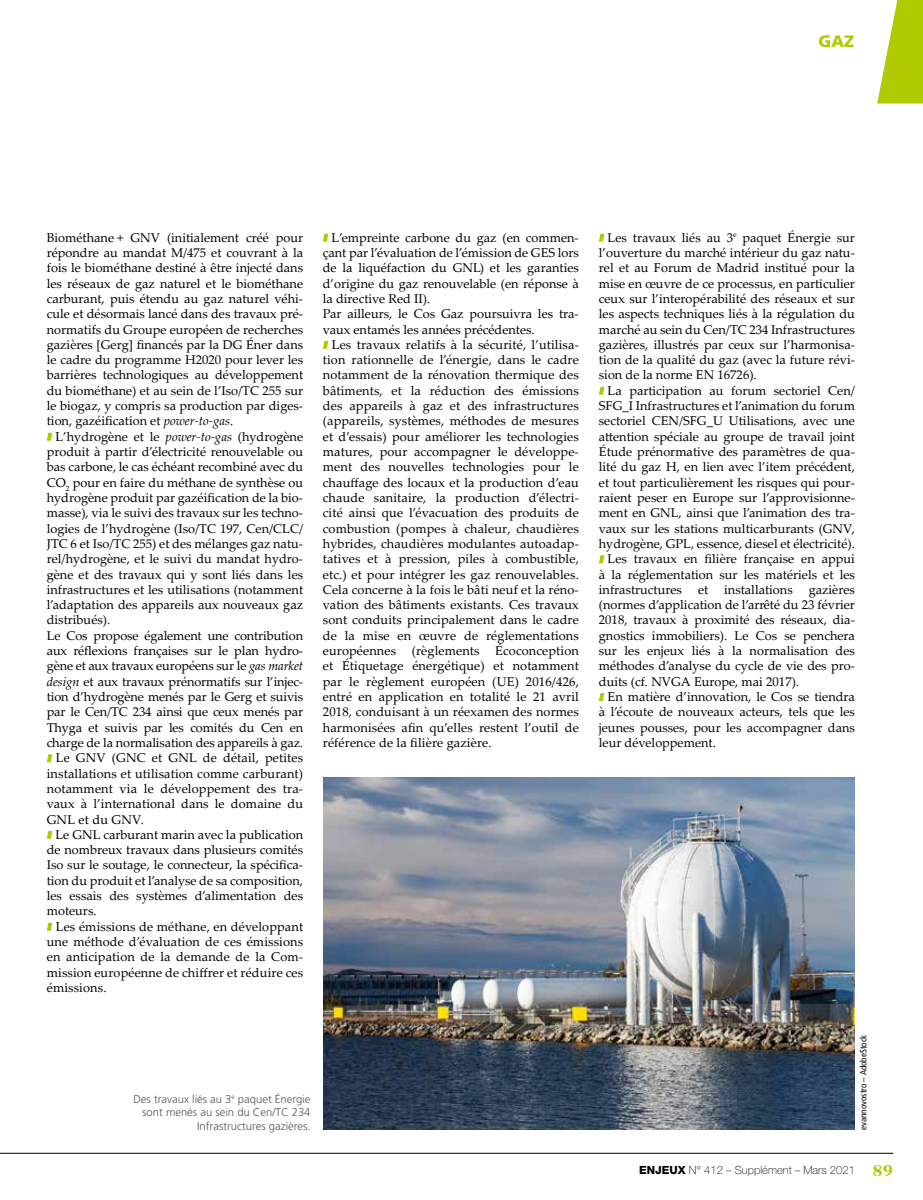
<style>
.page{position:relative;width:923px;height:1200px;background:#fff}
.page>*{position:absolute;margin:0;border:0;box-sizing:border-box;transform-origin:0 0}
.t1{font:900 16.5px "Frutiger";color:#afca00}
.t2{font:12.75px/15.3px "Palatino Linotype";color:#000;text-align:justify}
.t3{font:300 11.25px/13.5px "Frutiger";color:#565655;text-align:right}
.t4{font:100 11.25px "Helvetica Neue";color:#000}
.t5{font:condensed 9px "Frutiger";color:#000}
.s1{font-style:italic}
.s2{font-weight:800}
.s3{font-family:"Fairfield LH";font-weight:800;font-size:16.5px;color:#afca00}
</style>
<div class="page">
<svg style="left:877px;top:0;width:46px;height:103px"></svg>
<hr style="left:0;top:1152px;width:893px;height:1px;background:#000">
<svg style="left:323px;top:234px;width:5px;height:7px"></svg>
<svg style="left:323px;top:341px;width:5px;height:8px"></svg>
<svg style="left:47px;top:432px;width:5px;height:8px"></svg>
<svg style="left:47px;top:754px;width:5px;height:8px"></svg>
<svg style="left:47px;top:830px;width:5px;height:8px"></svg>
<svg style="left:47px;top:922px;width:5px;height:8px"></svg>
<svg style="left:599px;top:234px;width:5px;height:7px"></svg>
<svg style="left:599px;top:387px;width:5px;height:7px"></svg>
<svg style="left:599px;top:555px;width:5px;height:8px"></svg>
<svg style="left:599px;top:693px;width:5px;height:7px"></svg>
<img style="left:323px;top:777px;width:531px;height:352px">
<p class="t1" style="left:818px;top:31px;width:37px">GAZ</p>
<p class="t2" style="left:47px;top:229px;width:258px">Biométhane + GNV (initialement créé pour répondre au mandat M/475 et couvrant à la fois le biométhane destiné à être injecté dans les réseaux de gaz naturel et le biométhane carburant, puis étendu au gaz naturel véhi&shy;cule et désormais lancé dans des travaux pré&shy;normatifs du Groupe européen de recherches gazières [Gerg] financés par la DG Éner dans le cadre du programme H2020 pour lever les barrières technologiques au développement du biométhane) et au sein de l’Iso/TC 255 sur le biogaz, y compris sa production par diges&shy;tion, gazéification et <span class="s1">power-to-gas</span>.</p>
<p class="t2" style="left:56px;top:428px;width:249px">L’hydrogène et le <span class="s1">power-to-gas</span> (hydrogène</p>
<p class="t2" style="left:47px;top:443px;width:258px">produit à partir d’électricité renouvelable ou</p>
<p class="t2" style="left:47px;top:458px;width:258px">bas carbone, le cas échéant recombiné avec du</p>
<p class="t2" style="left:47px;top:474px;width:258px">CO<sub>2</sub> pour en faire du méthane de synthèse ou</p>
<p class="t2" style="left:47px;top:489px;width:258px">hydrogène produit par gazéification de la bio-</p>
<p class="t2" style="left:47px;top:504px;width:258px">masse), via le suivi des travaux sur les techno-</p>
<p class="t2" style="left:47px;top:520px;width:258px">logies de l’hydrogène (Iso/TC 197, Cen/CLC/</p>
<p class="t2" style="left:47px;top:535px;width:258px">JTC 6 et Iso/TC 255) et des mélanges gaz natu-</p>
<p class="t2" style="left:47px;top:550px;width:258px">rel/hydrogène, et le suivi du mandat hydro-</p>
<p class="t2" style="left:47px;top:566px;width:258px">gène et des travaux qui y sont liés dans les</p>
<p class="t2" style="left:47px;top:581px;width:258px">infrastructures et les utilisations (notamment</p>
<p class="t2" style="left:47px;top:596px;width:258px">l’adaptation des appareils aux nouveaux gaz</p>
<p class="t2" style="left:47px;top:611px;width:65px">distribués).</p>
<p class="t2" style="left:47px;top:627px;width:258px">Le Cos propose également une contribution</p>
<p class="t2" style="left:47px;top:642px;width:258px">aux réflexions françaises sur le plan hydro-</p>
<p class="t2" style="left:47px;top:657px;width:258px">gène et aux travaux européens sur le <span class="s1">gas market</span></p>
<p class="t2" style="left:47px;top:673px;width:258px"><span class="s1">design</span> et aux travaux prénormatifs sur l’injec-</p>
<p class="t2" style="left:47px;top:688px;width:258px">tion d’hydrogène menés par le Gerg et suivis</p>
<p class="t2" style="left:47px;top:703px;width:258px">par le Cen/TC 234 ainsi que ceux menés par</p>
<p class="t2" style="left:47px;top:719px;width:258px">Thyga et suivis par les comités du Cen en</p>
<p class="t2" style="left:47px;top:734px;width:258px">charge de la normalisation des appareils à gaz.</p>
<p class="t2" style="left:56px;top:749px;width:249px">Le GNV (GNC et GNL de détail, petites</p>
<p class="t2" style="left:47px;top:764px;width:258px">installations et utilisation comme carburant)</p>
<p class="t2" style="left:47px;top:780px;width:258px">notamment via le développement des tra-</p>
<p class="t2" style="left:47px;top:795px;width:258px">vaux à l’international dans le domaine du</p>
<p class="t2" style="left:47px;top:810px;width:99px">GNL et du GNV.</p>
<p class="t2" style="left:56px;top:826px;width:249px">Le GNL carburant marin avec la publication</p>
<p class="t2" style="left:47px;top:841px;width:258px">de nombreux travaux dans plusieurs comités</p>
<p class="t2" style="left:47px;top:856px;width:258px">Iso sur le soutage, le connecteur, la spécifica-</p>
<p class="t2" style="left:47px;top:872px;width:258px">tion du produit et l’analyse de sa composition,</p>
<p class="t2" style="left:47px;top:887px;width:258px">les essais des systèmes d’alimentation des</p>
<p class="t2" style="left:47px;top:902px;width:51px">moteurs.</p>
<p class="t2" style="left:56px;top:917px;width:249px">Les émissions de méthane, en développant</p>
<p class="t2" style="left:47px;top:933px;width:258px">une méthode d’évaluation de ces émissions</p>
<p class="t2" style="left:47px;top:948px;width:258px">en anticipation de la demande de la Com-</p>
<p class="t2" style="left:47px;top:963px;width:258px">mission européenne de chiffrer et réduire ces</p>
<p class="t2" style="left:47px;top:979px;width:61px">émissions.</p>
<p class="t2" style="left:323px;top:229px;width:257px;text-align:left;text-indent:9px">L’empreinte carbone du gaz (en commen&shy;çant par l’évaluation de l’émission de GES lors de la liquéfaction du GNL) et les garanties d’origine du gaz renouvelable (en réponse à la directive Red II).<br>Par ailleurs, le Cos Gaz poursuivra les tra&shy;vaux entamés les années précédentes.</p>
<p class="t2" style="left:323px;top:336px;width:257px;text-indent:9px">Les travaux relatifs à la sécurité, l’utilisa&shy;tion rationnelle de l’énergie, dans le cadre notamment de la rénovation thermique des bâtiments, et la réduction des émissions des appareils à gaz et des infrastructures (appareils, systèmes, méthodes de mesures et d’essais) pour améliorer les technologies matures, pour accompagner le développe&shy;ment des nouvelles technologies pour le chauffage des locaux et la production d’eau chaude sanitaire, la production d’électri&shy;cité ainsi que l’évacuation des produits de combustion (pompes à chaleur, chaudières hybrides, chaudières modulantes autoadap&shy;tatives et à pression, piles à combustible, etc.) et pour intégrer les gaz renouvelables.<br>Cela concerne à la fois le bâti neuf et la réno&shy;vation des bâtiments existants. Ces travaux sont conduits principalement dans le cadre de la mise en œuvre de réglementations européennes (règlements Écoconception et Étiquetage énergétique) et notamment par le règlement européen (UE) 2016/426, entré en application en totalité le 21 avril 2018, conduisant à un réexamen des normes harmonisées afin qu’elles restent l’outil de référence de la filière gazière.</p>
<p class="t3" style="left:133px;top:1091px;width:179px">Des travaux liés au 3<sup>e</sup> paquet Énergie sont menés au sein du Cen/TC 234<br>Infrastructures gazières.</p>
<p class="t2" style="left:599px;top:229px;width:257px;text-indent:9px">Les travaux liés au 3<sup>e</sup> paquet Énergie sur l’ouverture du marché intérieur du gaz natu&shy;rel et au Forum de Madrid institué pour la mise en œuvre de ce processus, en particulier ceux sur l’interopérabilité des réseaux et sur les aspects techniques liés à la régulation du marché au sein du Cen/TC 234 Infrastructures gazières, illustrés par ceux sur l’harmonisa&shy;tion de la qualité du gaz (avec la future révi&shy;sion de la norme EN 16726).</p>
<p class="t2" style="left:607px;top:382px;width:249px">La participation au forum sectoriel Cen/</p>
<p class="t2" style="left:599px;top:397px;width:257px">SFG_I Infrastructures et l’animation du forum</p>
<p class="t2" style="left:599px;top:413px;width:257px">sectoriel CEN/SFG_U Utilisations, avec une</p>
<p class="t2" style="left:599px;top:428px;width:257px">attention spéciale au groupe de travail joint</p>
<p class="t2" style="left:599px;top:443px;width:257px">Étude prénormative des paramètres de qua-</p>
<p class="t2" style="left:599px;top:458px;width:257px">lité du gaz H, en lien avec l’item précédent,</p>
<p class="t2" style="left:599px;top:474px;width:257px">et tout particulièrement les risques qui pour-</p>
<p class="t2" style="left:599px;top:489px;width:257px">raient peser en Europe sur l’approvisionne-</p>
<p class="t2" style="left:599px;top:504px;width:257px">ment en GNL, ainsi que l’animation des tra-</p>
<p class="t2" style="left:599px;top:520px;width:257px">vaux sur les stations multicarburants (GNV,</p>
<p class="t2" style="left:599px;top:535px;width:257px">hydrogène, GPL, essence, diesel et électricité).</p>
<p class="t2" style="left:607px;top:550px;width:249px">Les travaux en filière française en appui</p>
<p class="t2" style="left:599px;top:566px;width:257px">à la réglementation sur les matériels et les</p>
<p class="t2" style="left:599px;top:581px;width:85px">infrastructures</p>
<p class="t2" style="left:698px;top:581px;width:12px">et</p>
<p class="t2" style="left:724px;top:581px;width:70px">installations</p>
<p class="t2" style="left:599px;top:581px;width:257px;text-indent:210px">gazières (normes d’application de l’arrêté du 23 février 2018, travaux à proximité des réseaux, dia&shy;gnostics immobiliers). Le Cos se penchera sur les enjeux liés à la normalisation des méthodes d’analyse du cycle de vie des pro&shy;duits (cf. NVGA Europe, mai 2017).</p>
<p class="t2" style="left:599px;top:688px;width:257px;text-indent:9px">En matière d’innovation, le Cos se tiendra à l’écoute de nouveaux acteurs, tels que les jeunes pousses, pour les accompagner dans leur développement.</p>
<p class="t5" style="left:858px;top:1129px;width:96px;rotate:-90deg">evannovostro – AdobeStock</p>
<p class="t4" style="left:639px;top:1163px;width:255px"><span class="s2">ENJEUX</span> N° 412 – Supplément – Mars 2021 <span class="s3">89</span></p>
</div>
